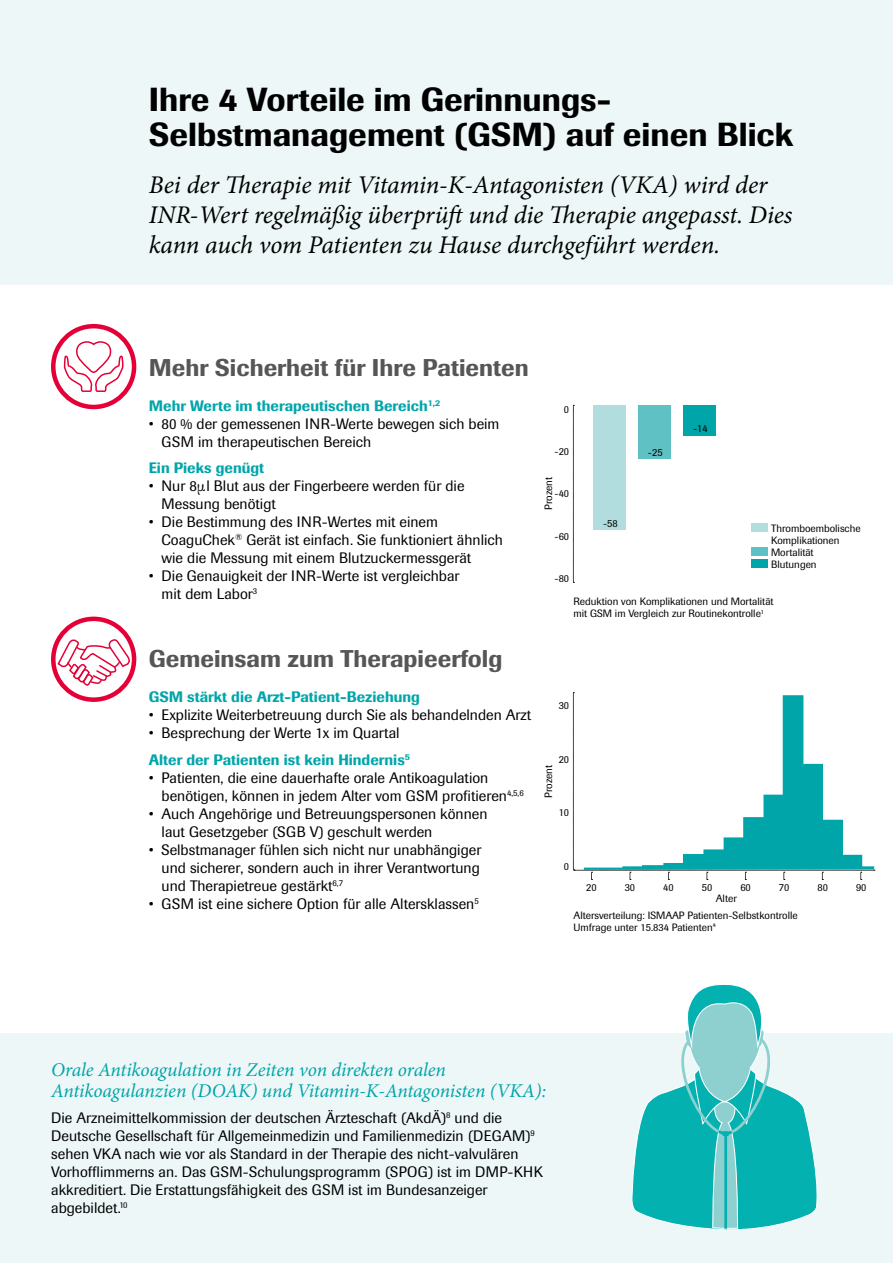
<style>
.page{position:relative;width:893px;height:1263px;background:#fff}
.page>*{position:absolute;margin:0;border:0;box-sizing:border-box;transform-origin:0 0}
.t1{font:500 33px/34.5px "Imago";color:#000}
.t2{font:italic 25.5px/30px "Minion Pro";letter-spacing:-.01em;color:#000}
.t3{font:500 24px "Imago";color:#565656}
.t4{font:italic 19.5px/21px "Minion Pro";letter-spacing:-.01em;color:#00a5aa}
.t5{font:15px/18px "Berthold Imago BQ";color:#000}
.t6{font:500 15px "Imago";color:#00a5aa}
.t7{font:10.5px/12px "Imago";color:#000}
</style>
<div class="page">
<div style="left:0;top:1033px;width:893px;height:230px;background:#edf7f7"></div>
<div style="left:0;top:0;width:893px;height:285px;background:#edf7f7"></div>
<div style="left:51px;top:324px;width:85px;height:85px;border:4px solid #e40036;border-radius:50%"></div>
<svg style="left:63px;top:340px;width:61px;height:53px"></svg>
<svg style="left:56px;top:638px;width:75px;height:50px"></svg>
<div style="left:51px;top:617px;width:85px;height:85px;border:4px solid #e40036;border-radius:50%"></div>
<div style="left:683px;top:405px;width:33px;height:30px;background:#00a5aa"></div>
<div style="left:638px;top:405px;width:33px;height:54px;background:#60c1c4"></div>
<div style="left:594px;top:405px;width:32px;height:125px;background:#b2ddde"></div>
<div style="left:752px;top:523px;width:16px;height:9px;background:#b2ddde"></div>
<div style="left:752px;top:547px;width:16px;height:9px;background:#60c1c4"></div>
<div style="left:752px;top:559px;width:16px;height:9px;background:#00a5aa"></div>
<svg style="left:573px;top:405px;width:1px;height:178px"></svg>
<svg style="left:573px;top:692px;width:302px;height:188px"></svg>
<svg style="left:632px;top:984px;width:185px;height:246px"></svg>
<h1 class="t1" style="left:149px;top:82px;width:646px">Ihre 4 Vorteile im Gerinnungs-<br>Selbstmanagement (GSM) auf einen Blick</h1>
<h2 class="t2" style="left:149px;top:170px;width:645px">Bei der Therapie mit Vitamin-K-Antagonisten (VKA) wird der<br>INR-Wert regelmäßig überprüft und die Therapie angepasst. Dies kann auch vom Patienten zu Hause durchgeführt werden.</h2>
<h3 class="t3" style="left:149px;top:352px;width:381px">Mehr Sicherheit für Ihre Patienten</h3>
<p class="t6" style="left:149px;top:396px;width:293px">Mehr Werte im therapeutischen Bereich<sup>1,2</sup></p>
<p class="t5" style="left:162px;top:415px;width:339px;text-indent:-13px">• 80 % der gemessenen INR-Werte bewegen sich beim<br>GSM im therapeutischen Bereich</p>
<p class="t6" style="left:149px;top:458px;width:117px">Ein Pieks genügt</p>
<p class="t5" style="left:162px;top:477px;width:304px;text-indent:-13px">• Nur 8µl Blut aus der Fingerbeere werden für die<br>Messung benötigt</p>
<p class="t5" style="left:162px;top:513px;width:343px;text-indent:-13px">• Die Bestimmung des INR-Wertes mit einem<br>CoaguChek<sup>®</sup> Gerät ist einfach. Sie funktioniert ähnlich wie die Messung mit einem Blutzuckermessgerät</p>
<p class="t5" style="left:162px;top:567px;width:299px;text-indent:-13px">• Die Genauigkeit der INR-Werte ist vergleichbar mit dem Labor<sup>3</sup></p>
<h3 class="t3" style="left:149px;top:643px;width:355px">Gemeinsam zum Therapieerfolg</h3>
<p class="t6" style="left:149px;top:687px;width:273px">GSM stärkt die Arzt-Patient-Beziehung</p>
<p class="t5" style="left:149px;top:706px;width:384px">• Explizite Weiterbetreuung durch Sie als behandelnden Arzt</p>
<p class="t5" style="left:149px;top:724px;width:252px">• Besprechung der Werte 1x im Quartal</p>
<p class="t6" style="left:149px;top:750px;width:263px">Alter der Patienten ist kein Hindernis<sup>5</sup></p>
<p class="t5" style="left:162px;top:769px;width:364px;text-indent:-13px">• Patienten, die eine dauerhafte orale Antikoagulation benötigen, können in jedem Alter vom GSM profitieren<sup>4,5,6</sup></p>
<p class="t5" style="left:162px;top:805px;width:327px;text-indent:-13px">• Auch Angehörige und Betreuungspersonen können laut Gesetzgeber (SGB V) geschult werden</p>
<p class="t5" style="left:162px;top:841px;width:321px;text-align:justify;text-indent:-13px">• Selbstmanager fühlen sich nicht nur unabhängiger und sicherer, sondern auch in ihrer Verantwortung und Therapietreue gestärkt<sup>6,7</sup></p>
<p class="t5" style="left:149px;top:895px;width:331px">• GSM ist eine sichere Option für alle Altersklassen<sup>5</sup></p>
<p class="t7" style="left:564px;top:403px;width:7px">0</p>
<p class="t7" style="left:555px;top:445px;width:16px">-20</p>
<p class="t7" style="left:555px;top:488px;width:16px">-40</p>
<p class="t7" style="left:555px;top:530px;width:16px">-60</p>
<p class="t7" style="left:555px;top:572px;width:16px">-80</p>
<p class="t7" style="left:542px;top:510px;width:35px;rotate:-90deg">Prozent</p>
<p class="t7" style="left:603px;top:517px;width:16px">-58</p>
<p class="t7" style="left:648px;top:446px;width:16px">-25</p>
<p class="t7" style="left:693px;top:423px;width:16px">-14</p>
<p class="t7" style="left:771px;top:522px;width:91px">Thromboembolische<br>Komplikationen<br>Mortalität<br>Blutungen</p>
<p class="t7" style="left:574px;top:596px;width:201px">Reduktion von Komplikationen und Mortalität mit GSM im Vergleich zur Routinekontrolle<sup>1</sup></p>
<p class="t7" style="left:559px;top:699px;width:12px">30</p>
<p class="t7" style="left:559px;top:753px;width:12px">20</p>
<p class="t7" style="left:542px;top:798px;width:35px;rotate:-90deg">Prozent</p>
<p class="t7" style="left:559px;top:806px;width:12px">10</p>
<p class="t7" style="left:564px;top:860px;width:7px">0</p>
<p class="t7" style="left:586px;top:881px;width:12px">20</p>
<p class="t7" style="left:625px;top:881px;width:12px">30</p>
<p class="t7" style="left:663px;top:881px;width:12px">40</p>
<p class="t7" style="left:702px;top:881px;width:12px">50</p>
<p class="t7" style="left:740px;top:881px;width:12px">60</p>
<p class="t7" style="left:779px;top:881px;width:12px">70</p>
<p class="t7" style="left:817px;top:881px;width:12px">80</p>
<p class="t7" style="left:856px;top:881px;width:12px">90</p>
<p class="t7" style="left:716px;top:892px;width:23px">Alter</p>
<p class="t7" style="left:574px;top:909px;width:226px">Altersverteilung: ISMAAP Patienten-Selbstkontrolle<br>Umfrage unter 15.834 Patienten<sup>4</sup></p>
<h3 class="t4" style="left:51px;top:1059px;width:497px">Orale Antikoagulation in Zeiten von direkten oralen<br>Antikoagulanzien (DOAK) und Vitamin-K-Antagonisten (VKA):</h3>
<p class="t5" style="left:51px;top:1109px;width:493px">Die Arzneimittelkommission der deutschen Ärzteschaft (AkdÄ)<sup>8</sup> und die Deutsche Gesellschaft für Allgemeinmedizin und Familienmedizin (DEGAM)<sup>9 </sup>sehen VKA nach wie vor als Standard in der Therapie des nicht-valvulären Vorhofflimmerns an. Das GSM-Schulungsprogramm (SPOG) ist im DMP-KHK akkreditiert. Die Erstattungsfähigkeit des GSM ist im Bundesanzeiger abgebildet.<sup>10</sup></p>
</div>
